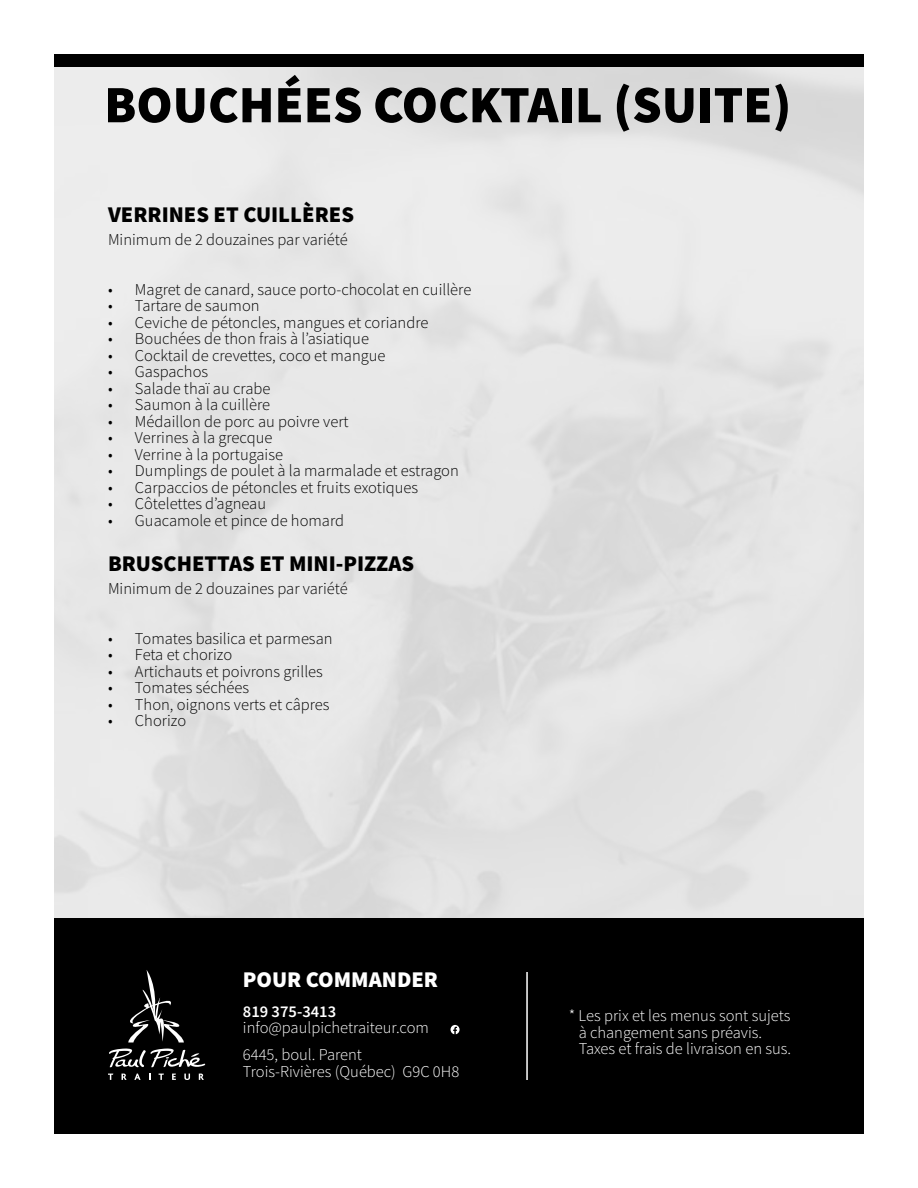
<style>
.page{position:relative;width:918px;height:1188px;background:#fff}
.page>*{position:absolute;margin:0;border:0;box-sizing:border-box;transform-origin:0 0}
.t1{font:900 52.5px "Source Sans Pro";color:#000}
.t2{font:900 22.5px "Source Sans Pro";color:#000}
.t3{font:900 22.5px "Source Sans Pro";color:#fff}
.t4{font:300 16.5px "Source Sans Pro";color:#000}
.t5{font:300 16.5px/16.5px "Source Sans Pro";color:#fff}
.t6{font:600 16.5px "Source Sans Pro";color:#fff}
</style>
<div class="page">
<div style="left:54px;top:918px;width:810px;height:216px;background:#000"></div>
<div style="left:54px;top:54px;width:810px;height:13px;background:#000"></div>
<svg style="left:108px;top:1074px;width:5px;height:6px"></svg>
<svg style="left:122px;top:1074px;width:5px;height:6px"></svg>
<svg style="left:134px;top:1074px;width:7px;height:6px"></svg>
<svg style="left:159px;top:1074px;width:5px;height:6px"></svg>
<svg style="left:172px;top:1074px;width:4px;height:6px"></svg>
<svg style="left:184px;top:1074px;width:6px;height:6px"></svg>
<svg style="left:199px;top:1074px;width:5px;height:6px"></svg>
<svg style="left:109px;top:1049px;width:96px;height:19px"></svg>
<svg style="left:128px;top:970px;width:56px;height:73px"></svg>
<hr style="left:526px;top:972px;width:2px;height:108px;background:#fff">
<svg style="left:451px;top:1025px;width:9px;height:9px"></svg>
<h1 class="t1" style="left:104px;top:69px;width:689px">BOUCHÉES COCKTAIL (SUITE)</h1>
<h2 class="t2" style="left:108px;top:199px;width:248px">VERRINES ET CUILLÈRES</h2>
<p class="t4" style="left:108px;top:230px;width:241px">Minimum de 2 douzaines par variété</p>
<p class="t4" style="left:108px;top:279px;width:365px">• Magret de canard, sauce porto-chocolat en cuillère</p>
<p class="t4" style="left:108px;top:296px;width:153px">• Tartare de saumon</p>
<p class="t4" style="left:108px;top:312px;width:322px">• Ceviche de pétoncles, mangues et coriandre</p>
<p class="t4" style="left:108px;top:329px;width:262px">• Bouchées de thon frais à l’asiatique</p>
<p class="t4" style="left:108px;top:345px;width:279px">• Cocktail de crevettes, coco et mangue</p>
<p class="t4" style="left:108px;top:362px;width:102px">• Gaspachos</p>
<p class="t4" style="left:108px;top:378px;width:164px">• Salade thaï au crabe</p>
<p class="t4" style="left:108px;top:395px;width:164px">• Saumon à la cuillère</p>
<p class="t4" style="left:108px;top:411px;width:242px">• Médaillon de porc au poivre vert</p>
<p class="t4" style="left:108px;top:428px;width:166px">• Verrines à la grecque</p>
<p class="t4" style="left:108px;top:444px;width:177px">• Verrine à la portugaise</p>
<p class="t4" style="left:108px;top:461px;width:352px">• Dumplings de poulet à la marmalade et estragon</p>
<p class="t4" style="left:108px;top:477px;width:312px">• Carpaccios de pétoncles et fruits exotiques</p>
<p class="t4" style="left:108px;top:494px;width:160px">• Côtelettes d’agneau</p>
<p class="t4" style="left:108px;top:510px;width:238px">• Guacamole et pince de homard</p>
<h2 class="t2" style="left:108px;top:548px;width:308px">BRUSCHETTAS ET MINI-PIZZAS</h2>
<p class="t4" style="left:108px;top:578px;width:241px">Minimum de 2 douzaines par variété</p>
<p class="t4" style="left:108px;top:628px;width:226px">• Tomates basilica et parmesan</p>
<p class="t4" style="left:108px;top:644px;width:126px">• Feta et chorizo</p>
<p class="t4" style="left:108px;top:661px;width:216px">• Artichauts et poivrons grilles</p>
<p class="t4" style="left:108px;top:677px;width:143px">• Tomates séchées</p>
<p class="t4" style="left:108px;top:694px;width:223px">• Thon, oignons verts et câpres</p>
<p class="t4" style="left:108px;top:710px;width:80px">• Chorizo</p>
<h2 class="t3" style="left:243px;top:964px;width:197px">POUR COMMANDER</h2>
<p class="t6" style="left:243px;top:1000px;width:95px">819 375-3413</p>
<p class="t5" style="left:243px;top:1014px;width:188px;line-height:27px">info@paulpichetraiteur.com<br>6445, boul. Parent</p>
<p class="t5" style="left:243px;top:1063px;width:218px">Trois-Rivières (Québec) G9C 0H8</p>
<p class="t5" style="left:579px;top:1007px;width:214px;text-indent:-10px">* Les prix et les menus sont sujets à changement sans préavis.<br>Taxes et frais de livraison en sus.</p>
</div>
